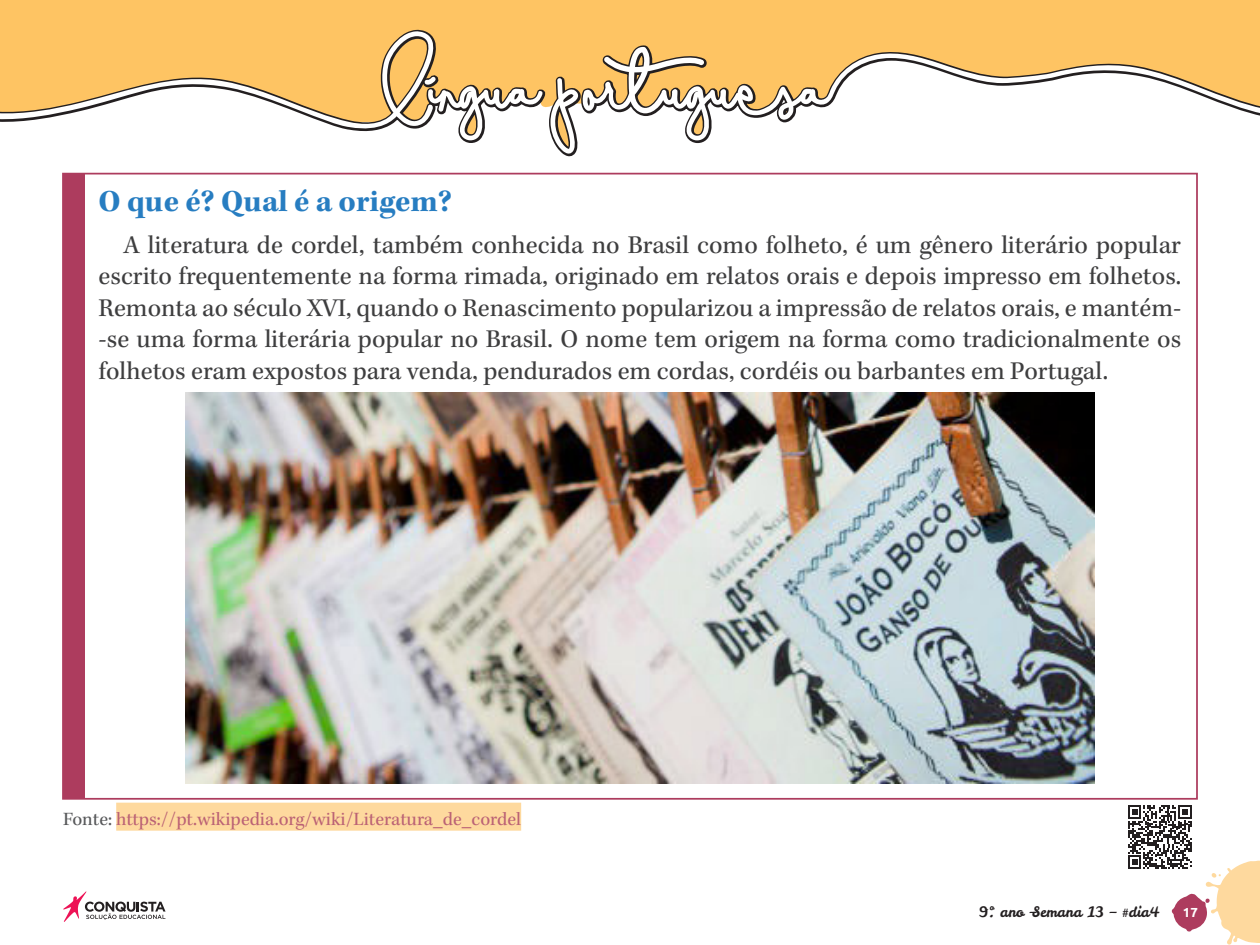
<style>
.page{position:relative;width:1260px;height:945px;background:#fff}
.page>*{position:absolute;margin:0;border:0;box-sizing:border-box;transform-origin:0 0}
.t1{font:700 31.5px "Kepler Std";color:#277dc1}
.t2{font:26.25px/31.5px "Kepler Std";color:#3e3e3f;text-align:justify}
.t3{font:19.25px "Kepler Std";color:#bb6275}
.t4{font:14.35px "Leckerli One";color:#231f20}
.t5{font:700 13.12px "Ubuntu";color:#fff}
.s1{color:#57585a}
</style>
<div class="page">
<svg style="left:63px;top:891px;width:103px;height:31px"></svg>
<svg style="left:0;top:0;width:1260px;height:157px;background:#fdc970"></svg>
<svg style="left:0;top:31px;width:1260px;height:123px"></svg>
<img style="left:185px;top:393px;width:909px;height:390px">
<div style="left:116px;top:803px;width:405px;height:28px;background:#fed99e"></div>
<svg style="left:1128px;top:805px;width:132px;height:140px"></svg>
<div style="left:63px;top:174px;width:22px;height:625px;background:#ad3c5e"></div>
<p class="t1" style="left:99px;top:184px;width:355px">O que é? Qual é a origem?</p>
<p class="t2" style="left:99px;top:230px;width:1084px;text-indent:25px">A literatura de cordel, também conhecida no Brasil como folheto, é um gênero literário popular escrito frequentemente na forma rimada, originado em relatos orais e depois impresso em folhetos.<br>Remonta ao século XVI, quando o Renascimento popularizou a impressão de relatos orais, e mantém--se uma forma literária popular no Brasil. O nome tem origem na forma como tradicionalmente os folhetos eram expostos para venda, pendurados em cordas, cordéis ou barbantes em Portugal.</p>
<p class="t3" style="left:63px;top:808px;width:460px"><span class="s1">Fonte:</span> https://pt.wikipedia.org/wiki/Literatura_de_cordel</p>
<p class="t4" style="left:979px;top:903px;width:182px">9º. ano –Semana 13 – #dia4</p>
<p class="t5" style="left:1183px;top:905px;width:16px">17</p>
</div>
